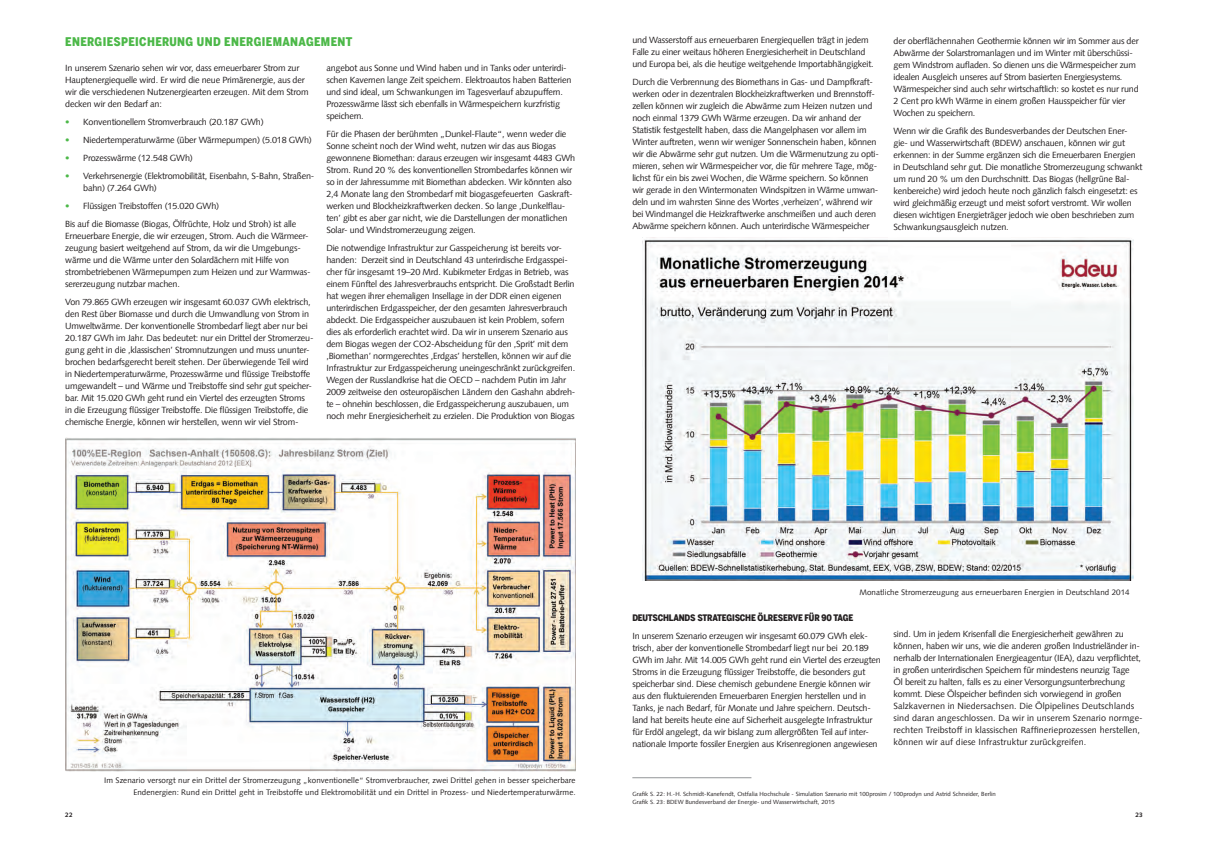
<style>
.page{position:relative;width:1208px;height:859px;background:#fff}
.page>*{position:absolute;margin:0;border:0;box-sizing:border-box;transform-origin:0 0}
.t1{font:900 12px "Benton Sans Cond";letter-spacing:.03em;color:#4cb848}
.t2{font:9px/12px "Syntax Com";letter-spacing:-.02em;color:#231f20}
.t3{font:900 9px "Benton Sans Cond";letter-spacing:-.02em;color:#231f20}
.t4{font:8px/12px "Syntax Com";letter-spacing:.01em;color:#231f20;text-align:right}
.t5{font:700 6.5px "Syntax Com";color:#231f20}
.t6{font:6px/8px "Syntax Com";letter-spacing:.01em;color:#231f20}
.s1{color:#4cb848}
</style>
<div class="page">
<img style="left:642px;top:239px;width:491px;height:341px">
<img style="left:65px;top:438px;width:510px;height:333px">
<hr style="left:632px;top:777px;width:119px;height:1px;background:#939598">
<h1 class="t1" style="left:65px;top:35px;width:289px">ENERGI ESPEICHERUNG UND ENERGI EMANAGEMENT</h1>
<p class="t2" style="left:65px;top:62px;width:245px">In unserem Szenario sehen wir vor, dass erneuerbarer Strom zur Hauptenergiequelle wird. Er wird die neue Primärenergie, aus der wir die verschiedenen Nutzenergiearten erzeugen. Mit dem Strom decken wir den Bedarf an:</p>
<p class="t2" style="left:65px;top:116px;width:200px"><span class="s1">•</span> Konventionellem Stromverbrauch (20.187 GWh)</p>
<p class="t2" style="left:65px;top:134px;width:248px"><span class="s1">•</span> Niedertemperaturwärme (über Wärmepumpen) (5.018 GWh)</p>
<p class="t2" style="left:65px;top:152px;width:129px"><span class="s1">•</span> Prozesswärme (12.548 GWh)</p>
<p class="t2" style="left:83px;top:170px;width:233px;text-indent:-18px"><span class="s1">•</span> Verkehrsenergie (Elektromobilität, Eisenbahn, S-Bahn, Straßen&shy;bahn) (7.264 GWh)</p>
<p class="t2" style="left:65px;top:197px;width:232px;line-height:18px"><span class="s1">•</span> Flüssigen Treibstoffen (15.020 GWh)<br>Bis auf die Biomasse (Biogas, Ölfrüchte, Holz und Stroh) ist alle</p>
<p class="t2" style="left:65px;top:230px;width:247px">Erneuerbare Energie, die wir erzeugen, Strom. Auch die Wärmeer&shy;zeugung basiert weitgehend auf Strom, da wir die Umgebungs&shy;wärme und die Wärme unter den Solardächern mit Hilfe von strombetriebenen Wärmepumpen zum Heizen und zur Warmwas&shy;sererzeugung nutzbar machen.</p>
<p class="t2" style="left:65px;top:296px;width:250px">Von 79.865 GWh erzeugen wir insgesamt 60.037 GWh elektrisch, den Rest über Biomasse und durch die Umwandlung von Strom in Umweltwärme. Der konventionelle Strombedarf liegt aber nur bei 20.187 GWh im Jahr. Das bedeutet: nur ein Drittel der Stromerzeu&shy;gung geht in die ‚klassischen’ Stromnutzungen und muss ununter&shy;brochen bedarfsgerecht bereit stehen. Der überwiegende Teil wird in Niedertemperaturwärme, Prozesswärme und flüssige Treibstoffe umgewandelt – und Wärme und Treibstoffe sind sehr gut speicher&shy;bar. Mit 15.020 GWh geht rund ein Viertel des erzeugten Stroms in die Erzeugung flüssiger Treibstoffe. Die flüssigen Treibstoffe, die chemische Energie, können wir herstellen, wenn wir viel Strom-</p>
<p class="t2" style="left:326px;top:62px;width:246px">angebot aus Sonne und Wind haben und in Tanks oder unterirdi&shy;schen Kavernen lange Zeit speichern. Elektroautos haben Batterien und sind ideal, um Schwankungen im Tagesverlauf abzupuffern.<br>Prozesswärme lässt sich ebenfalls in Wärmespeichern kurzfristig speichern.</p>
<p class="t2" style="left:326px;top:128px;width:250px">Für die Phasen der berühmten „Dunkel-Flaute“, wenn weder die Sonne scheint noch der Wind weht, nutzen wir das aus Biogas gewonnene Biomethan: daraus erzeugen wir insgesamt 4483 GWh Strom. Rund 20 % des konventionellen Strombedarfes können wir so in der Jahressumme mit Biomethan abdecken. Wir könnten also 2,4 Monate lang den Strombedarf mit biogasgefeuerten Gaskraft&shy;werken und Blockheizkraftwerken decken. So lange ‚Dunkelflau&shy;ten’ gibt es aber gar nicht, wie die Darstellungen der monatlichen Solar- und Windstromerzeugung zeigen.</p>
<p class="t2" style="left:326px;top:242px;width:250px">Die notwendige Infrastruktur zur Gasspeicherung ist bereits vor&shy;handen: Derzeit sind in Deutschland 43 unterirdische Erdgasspei&shy;cher für insgesamt 19–20 Mrd. Kubikmeter Erdgas in Betrieb, was einem Fünftel des Jahresverbrauchs entspricht. Die Großstadt Berlin hat wegen ihrer ehemaligen Insellage in der DDR einen eigenen unterirdischen Erdgasspeicher, der den gesamten Jahresverbrauch abdeckt. Die Erdgasspeicher auszubauen ist kein Problem, sofern dies als erforderlich erachtet wird. Da wir in unserem Szenario aus dem Biogas wegen der CO2-Abscheidung für den ‚Sprit’ mit dem ‚Biomethan’ normgerechtes ‚Erdgas’ herstellen, können wir auf die Infrastruktur zur Erdgasspeicherung uneingeschränkt zurückgreifen.<br>Wegen der Russlandkrise hat die OECD – nachdem Putin im Jahr 2009 zeitweise den osteuropäischen Ländern den Gashahn abdreh&shy;te – ohnehin beschlossen, die Erdgasspeicherung auszubauen, um noch mehr Energiesicherheit zu erzielen. Die Produktion von Biogas</p>
<p class="t2" style="left:632px;top:34px;width:243px">und Wasserstoff aus erneuerbaren Energiequellen trägt in jedem<br>Falle zu einer weitaus höheren Energiesicherheit in Deutschland und Europa bei, als die heutige weitgehende Importabhängigkeit.</p>
<p class="t2" style="left:632px;top:76px;width:248px">Durch die Verbrennung des Biomethans in Gas- und Dampfkraft&shy;werken oder in dezentralen Blockheizkraftwerken und Brennstoff&shy;zellen können wir zugleich die Abwärme zum Heizen nutzen und noch einmal 1379 GWh Wärme erzeugen. Da wir anhand der Statistik festgestellt haben, dass die Mangelphasen vor allem im Winter auftreten, wenn wir weniger Sonnenschein haben, können wir die Abwärme sehr gut nutzen. Um die Wärmenutzung zu opti&shy;mieren, sehen wir Wärmespeicher vor, die für mehrere Tage, mög&shy;lichst für ein bis zwei Wochen, die Wärme speichern. So können wir gerade in den Wintermonaten Windspitzen in Wärme umwan&shy;deln und im wahrsten Sinne des Wortes ‚verheizen’, während wir bei Windmangel die Heizkraftwerke anschmeißen und auch deren Abwärme speichern können. Auch unterirdische Wärmespeicher</p>
<p class="t2" style="left:893px;top:34px;width:247px">der oberflächennahen Geothermie können wir im Sommer aus der Abwärme der Solarstromanlagen und im Winter mit überschüssi&shy;gem Windstrom aufladen. So dienen uns die Wärmespeicher zum idealen Ausgleich unseres auf Strom basierten Energiesystems.<br>Wärmespeicher sind auch sehr wirtschaftlich: so kostet es nur rund 2 Cent pro kWh Wärme in einem großen Hausspeicher für vier Wochen zu speichern.</p>
<p class="t2" style="left:893px;top:124px;width:250px">Wenn wir die Grafik des Bundesverbandes der Deutschen Ener&shy;gie- und Wasserwirtschaft (BDEW) anschauen, können wir gut erkennen: in der Summe ergänzen sich die Erneuerbaren Energien in Deutschland sehr gut. Die monatliche Stromerzeugung schwankt um rund 20 % um den Durchschnitt. Das Biogas (hellgrüne Bal&shy;kenbereiche) wird jedoch heute noch gänzlich falsch eingesetzt: es wird gleichmäßig erzeugt und meist sofort verstromt. Wir wollen diesen wichtigen Energieträger jedoch wie oben beschrieben zum Schwankungsausgleich nutzen.</p>
<p class="t4" style="left:104px;top:774px;width:473px">Im Szenario versorgt nur ein Drittel der Stromerzeugung „konventionelle“ Stromverbraucher, zwei Drittel gehen in besser speicherbare<br>Endenergien: Rund ein Drittel geht in Treibstoffe und Elektromobilität und ein Drittel in Prozess- und Niedertemperaturwärme.</p>
<p class="t4" style="left:859px;top:586px;width:272px">Monatliche Stromerzeugung aus erneuerbaren Energien in Deutschland 2014</p>
<p class="t3" style="left:632px;top:612px;width:222px">DEUTSCHLANDS STRATEGISCHE ÖLRESERVE FÜR 90 TAGE</p>
<p class="t2" style="left:632px;top:630px;width:250px">In unserem Szenario erzeugen wir insgesamt 60.079 GWh elek&shy;trisch, aber der konventionelle Strombedarf liegt nur bei 20.189<br>GWh im Jahr. Mit 14.005 GWh geht rund ein Viertel des erzeugten Stroms in die Erzeugung flüssiger Treibstoffe, die besonders gut speicherbar sind. Diese chemisch gebundene Energie können wir aus den fluktuierenden Erneuerbaren Energien herstellen und in Tanks, je nach Bedarf, für Monate und Jahre speichern. Deutsch&shy;land hat bereits heute eine auf Sicherheit ausgelegte Infrastruktur für Erdöl angelegt, da wir bislang zum allergrößten Teil auf inter&shy;nationale Importe fossiler Energien aus Krisenregionen angewiesen</p>
<p class="t2" style="left:893px;top:628px;width:251px">sind. Um in jedem Krisenfall die Energiesicherheit gewähren zu können, haben wir uns, wie die anderen großen Industrieländer in&shy;nerhalb der Internationalen Energieagentur (IEA), dazu verpflichtet, in großen unterirdischen Speichern für mindestens neunzig Tage<br>Öl bereit zu halten, falls es zu einer Versorgungsunterbrechung kommt. Diese Ölspeicher befinden sich vorwiegend in großen Salzkavernen in Niedersachsen. Die Ölpipelines Deutschlands sind daran angeschlossen. Da wir in unserem Szenario normge&shy;rechten Treibstoff in klassischen Raffinerieprozessen herstellen, können wir auf diese Infrastruktur zurückgreifen.</p>
<p class="t6" style="left:632px;top:790px;width:365px">Grafik S. 22: H.-H. Schmidt-Kanefendt, Ostfalia Hochschule - Simulation Szenario mit 100prosim / 100prodyn und Astrid Schneider, Berlin<br>Grafik S. 23: BDEW Bundesverband der Energie- und Wasserwirtschaft, 2015</p>
<p class="t5" style="left:65px;top:811px;width:9px">22</p>
<p class="t5" style="left:1135px;top:811px;width:9px">23</p>
</div>
